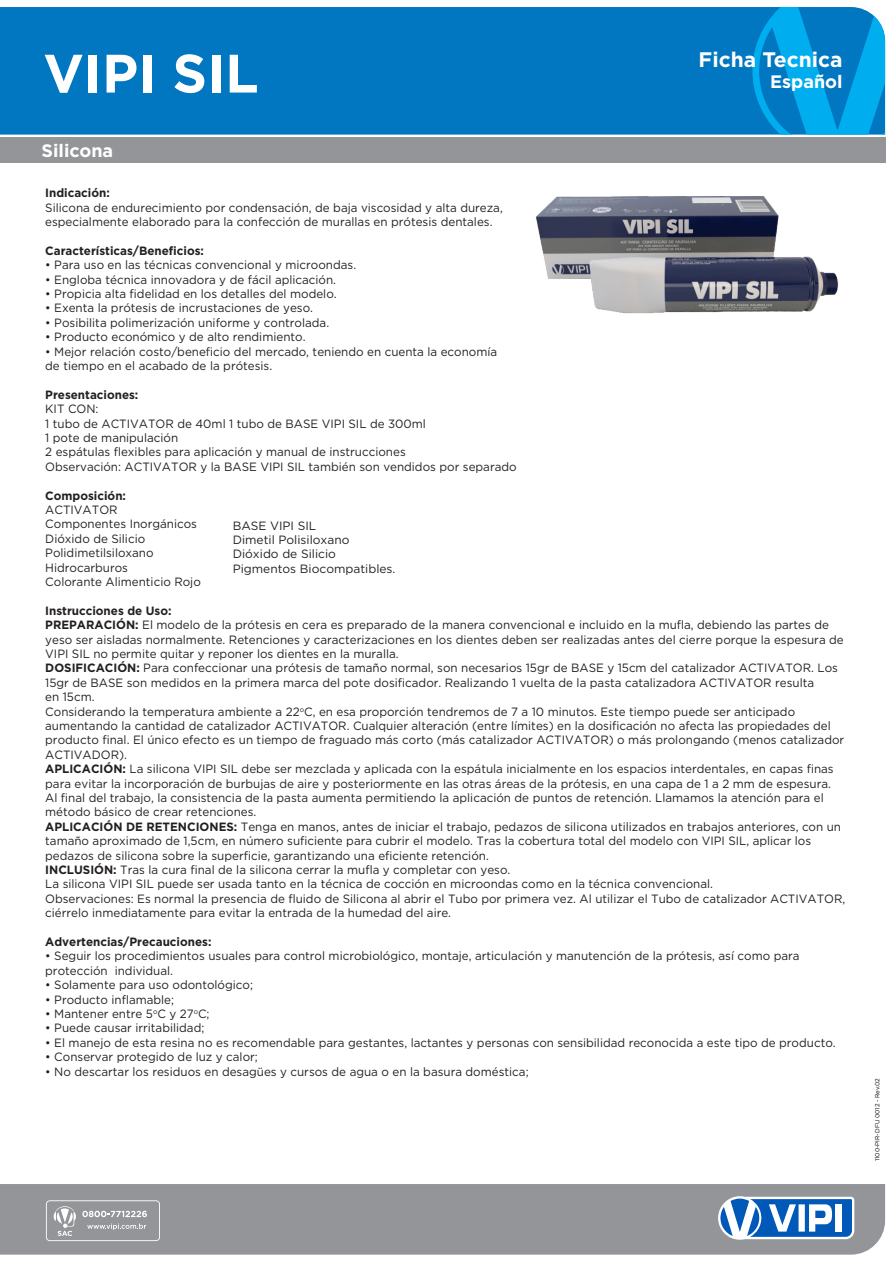
<style>
.page{position:relative;width:893px;height:1263px;background:#fff}
.page>*{position:absolute;margin:0;border:0;box-sizing:border-box;transform-origin:0 0}
.t1{font:700 54px "Gotham";color:#fff}
.t2{font:700 21px "Gotham";color:#fff}
.t3{font:700 18px "Gotham";color:#fff}
.t4{font:12px/14.4px "Gotham";color:#231f20}
.t5{font:700 12px "Gotham";color:#231f20}
.t6{font:6px "Gotham";color:#040503}
.s1{font-weight:700}
</style>
<div class="page">
<div style="left:0;top:7px;width:752px;height:128px;background:#0077c0"></div>
<svg style="left:752px;top:7px;width:133px;height:128px"></svg>
<div style="left:0;top:137px;width:886px;height:26px;background:#939598"></div>
<img style="left:536px;top:195px;width:303px;height:119px">
<div style="left:0;top:1184px;width:885px;height:70px;background:#939598"></div>
<svg style="left:718px;top:1196px;width:136px;height:44px"></svg>
<svg style="left:46px;top:1200px;width:114px;height:41px"></svg>
<h1 class="t1" style="left:43px;top:38px;width:217px">VIPI SIL</h1>
<h2 class="t2" style="left:699px;top:46px;width:146px">Ficha Tecnica</h2>
<h3 class="t3" style="left:770px;top:70px;width:74px">Español</h3>
<h3 class="t3" style="left:42px;top:138px;width:73px">Silicona</h3>
<p class="t5" style="left:45px;top:185px;width:66px">Indicación:</p>
<p class="t4" style="left:45px;top:200px;width:459px">Silicona de endurecimiento por condensación, de baja viscosidad y alta dureza, especialmente elaborado para la confección de murallas en prótesis dentales.</p>
<p class="t5" style="left:45px;top:242px;width:160px">Características/Beneficios:</p>
<p class="t4" style="left:45px;top:257px;width:312px">• Para uso en las técnicas convencional y microondas.</p>
<p class="t4" style="left:45px;top:272px;width:292px">• Engloba técnica innovadora y de fácil aplicación.</p>
<p class="t4" style="left:45px;top:286px;width:293px">• Propicia alta fidelidad en los detalles del modelo.</p>
<p class="t4" style="left:45px;top:301px;width:269px">• Exenta la prótesis de incrustaciones de yeso.</p>
<p class="t4" style="left:45px;top:315px;width:285px">• Posibilita polimerización uniforme y controlada.</p>
<p class="t4" style="left:45px;top:329px;width:262px">• Producto económico y de alto rendimiento.</p>
<p class="t4" style="left:45px;top:344px;width:453px">• Mejor relación costo/beneficio del mercado, teniendo en cuenta la economía de tiempo en el acabado de la prótesis.</p>
<p class="t5" style="left:45px;top:386px;width:95px">Presentaciones:</p>
<p class="t4" style="left:45px;top:401px;width:473px">KIT CON:<br>1 tubo de ACTIVATOR de 40ml 1 tubo de BASE VIPI SIL de 300ml<br>1 pote de manipulación<br>2 espátulas flexibles para aplicación y manual de instrucciones<br>Observación: ACTIVATOR y la BASE VIPI SIL también son vendidos por separado</p>
<p class="t5" style="left:45px;top:487px;width:82px">Composición:</p>
<p class="t4" style="left:45px;top:502px;width:157px">ACTIVATOR<br>Componentes Inorgánicos<br>Dióxido de Silicio<br>Polidimetilsiloxano<br>Hidrocarburos<br>Colorante Alimenticio Rojo</p>
<p class="t4" style="left:45px;top:603px;width:802px"><span class="s1">Instrucciones de Uso:<br>PREPARACIÓN:</span> El modelo de la prótesis en cera es preparado de la manera convencional e incluido en la mufla, debiendo las partes de yeso ser aisladas normalmente. Retenciones y caracterizaciones en los dientes deben ser realizadas antes del cierre porque la espesura de VIPI SIL no permite quitar y reponer los dientes en la muralla.<br><span class="s1">DOSIFICACIÓN:</span> Para confeccionar una prótesis de tamaño normal, son necesarios 15gr de BASE y 15cm del catalizador ACTIVATOR. Los 15gr de BASE son medidos en la primera marca del pote dosificador. Realizando 1 vuelta de la pasta catalizadora ACTIVATOR resulta<br>en 15cm.<br>Considerando la temperatura ambiente a 22<sup>o</sup>C, en esa proporción tendremos de 7 a 10 minutos. Este tiempo puede ser anticipado aumentando la cantidad de catalizador ACTIVATOR. Cualquier alteración (entre límites) en la dosificación no afecta las propiedades del producto final. El único efecto es un tiempo de fraguado más corto (más catalizador ACTIVATOR) o más prolongando (menos catalizador ACTIVADOR).<br><span class="s1">APLICACIÓN:</span> La silicona VIPI SIL debe ser mezclada y aplicada con la espátula inicialmente en los espacios interdentales, en capas finas para evitar la incorporación de burbujas de aire y posteriormente en las otras áreas de la prótesis, en una capa de 1 a 2 mm de espesura.<br>Al final del trabajo, la consistencia de la pasta aumenta permitiendo la aplicación de puntos de retención. Llamamos la atención para el método básico de crear retenciones.<br><span class="s1">APLICACIÓN DE RETENCIONES:</span> Tenga en manos, antes de iniciar el trabajo, pedazos de silicona utilizados en trabajos anteriores, con un tamaño aproximado de 1,5cm, en número suficiente para cubrir el modelo. Tras la cobertura total del modelo con VIPI SIL, aplicar los pedazos de silicona sobre la superficie, garantizando una eficiente retención.<br><span class="s1">INCLUSIÓN:</span> Tras la cura final de la silicona cerrar la mufla y completar con yeso.<br>La silicona VIPI SIL puede ser usada tanto en la técnica de cocción en microondas como en la técnica convencional.<br>Observaciones: Es normal la presencia de fluido de Silicona al abrir el Tubo por primera vez. Al utilizar el Tubo de catalizador ACTIVATOR, ciérrelo inmediatamente para evitar la entrada de la humedad del aire.</p>
<p class="t5" style="left:45px;top:934px;width:168px">Advertencias/Precauciones:</p>
<p class="t4" style="left:45px;top:949px;width:756px">• Seguir los procedimientos usuales para control microbiológico, montaje, articulación y manutención de la prótesis, así como para protección individual.</p>
<p class="t4" style="left:45px;top:977px;width:209px">• Solamente para uso odontológico;</p>
<p class="t4" style="left:45px;top:992px;width:130px">• Producto inflamable;</p>
<p class="t4" style="left:45px;top:1006px;width:166px">• Mantener entre 5<sup>o</sup>C y 27<sup>o</sup>C;</p>
<p class="t4" style="left:45px;top:1021px;width:161px">• Puede causar irritabilidad;</p>
<p class="t4" style="left:45px;top:1035px;width:792px">• El manejo de esta resina no es recomendable para gestantes, lactantes y personas con sensibilidad reconocida a este tipo de producto.</p>
<p class="t4" style="left:45px;top:1049px;width:214px">• Conservar protegido de luz y calor;</p>
<p class="t4" style="left:45px;top:1064px;width:485px">• No descartar los residuos en desagües y cursos de agua o en la basura doméstica;</p>
<p class="t4" style="left:233px;top:518px;width:164px">BASE VIPI SIL<br>Dimetil Polisiloxano<br>Dióxido de Silicio<br>Pigmentos Biocompatibles.</p>
<p class="t6" style="left:873px;top:1161px;width:85px;rotate:-90deg">1100-PIR-DFU 0012 - Rev.02</p>
</div>
